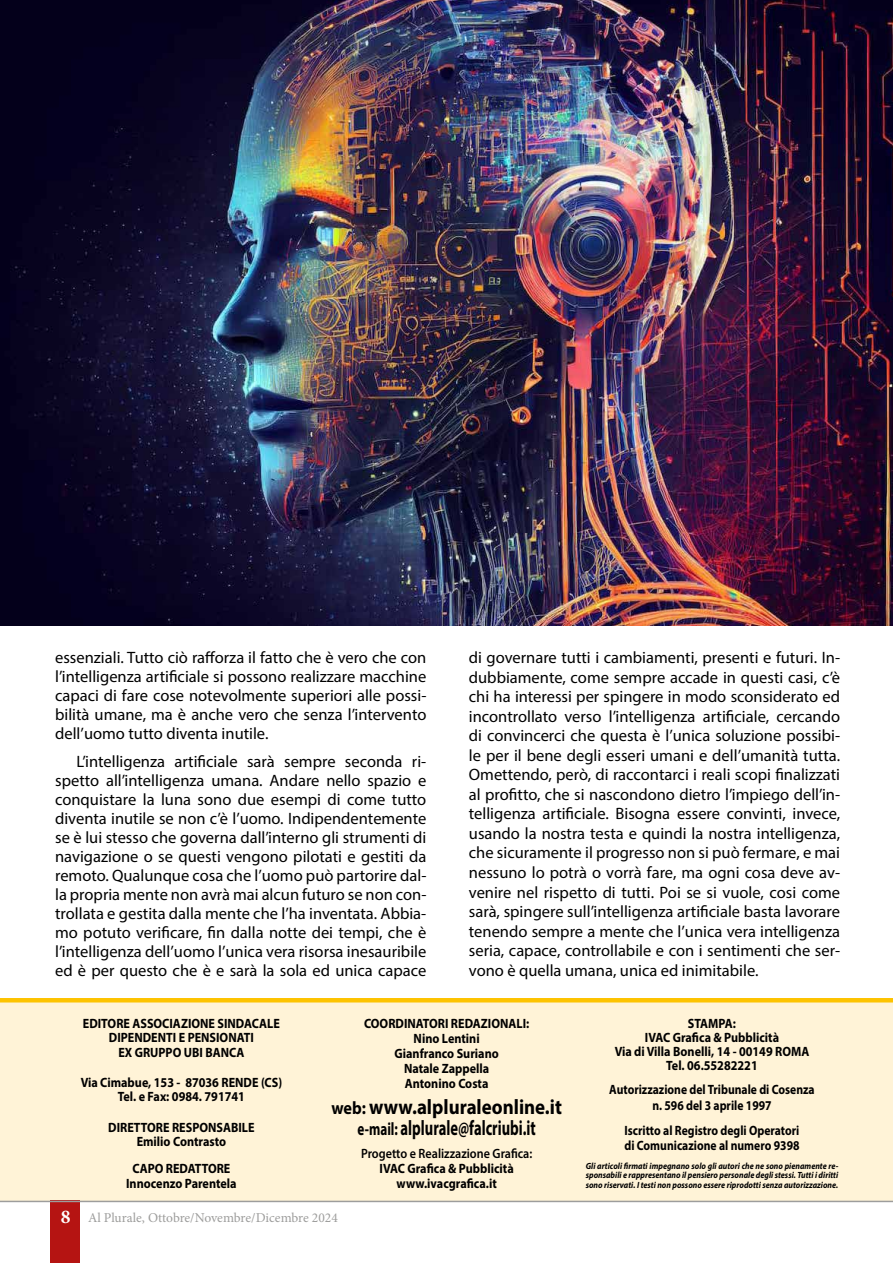
<style>
.page{position:relative;width:893px;height:1263px;background:#fff}
.page>*{position:absolute;margin:0;border:0;box-sizing:border-box;transform-origin:0 0}
.t1{font:700 21px/21.1px "Myriad Pro";color:#000;text-align:center;scale:.9 1}
.t2{font:16.5px/19.5px "Myriad Pro";color:#000;text-align:justify}
.t3{font:700 13.5px/14.4px "Myriad Pro";color:#000;text-align:center;scale:.9 1}
.t4{font:700 13.5px/15.5px "Myriad Pro";color:#000;text-align:center;scale:.86 1}
.t5{font:13.5px "Minion Pro";letter-spacing:-.005em;color:#9d9d9c}
.t6{font:600 13.5px "Myriad Pro";color:#000;scale:.9 1}
.t7{font:italic 700 9px/9.4px "Myriad Pro";color:#000;text-align:justify;scale:.9 1}
.s1{font-size:18px}
.s2{font-weight:700;font-size:19.5px;color:#fff}
</style>
<div class="page">
<img style="left:0;top:0;width:893px;height:625px">
<div style="left:0;top:1000px;width:892px;height:201px;background:#fff3d7"></div>
<hr style="left:0;top:998px;width:893px;height:4px;background:#fdc300">
<div style="left:51px;top:1201px;width:29px;height:62px;background:#b51412"></div>
<hr style="left:0;top:1201px;width:893px;height:1px;background:#9d9d9c">
<p class="t2" style="left:55px;top:648px;width:373px;line-height:19px">essenziali. Tutto ciò rafforza il fatto che è vero che con l’intelligenza artificiale si possono realizzare macchine capaci di fare cose notevolmente superiori alle possi&shy;bilità umane, ma è anche vero che senza l’intervento dell’uomo tutto diventa inutile.</p>
<p class="t2" style="left:55px;top:751px;width:373px;line-height:19px;text-indent:21px">L’intelligenza artificiale sarà sempre seconda ri&shy;spetto all’intelligenza umana. Andare nello spazio e conquistare la luna sono due esempi di come tutto diventa inutile se non c’è l’uomo. Indipendentemente se è lui stesso che governa dall’interno gli strumenti di navigazione o se questi vengono pilotati e gestiti da remoto. Qualunque cosa che l’uomo può partorire dal&shy;la propria mente non avrà mai alcun futuro se non con&shy;trollata e gestita dalla mente che l’ha inventata. Abbia&shy;mo potuto verificare, fin dalla notte dei tempi, che è l’intelligenza dell’uomo l’unica vera risorsa inesauribile ed è per questo che è e sarà la sola ed unica capace</p>
<p class="t2" style="left:469px;top:647px;width:373px">di governare tutti i cambiamenti, presenti e futuri. In&shy;dubbiamente, come sempre accade in questi casi, c’è chi ha interessi per spingere in modo sconsiderato ed incontrollato verso l’intelligenza artificiale, cercando di convincerci che questa è l’unica soluzione possibi&shy;le per il bene degli esseri umani e dell’umanità tutta.<br>Omettendo, però, di raccontarci i reali scopi finalizzati al profitto, che si nascondono dietro l’impiego dell’in&shy;telligenza artificiale. Bisogna essere convinti, invece, usando la nostra testa e quindi la nostra intelligenza, che sicuramente il progresso non si può fermare, e mai nessuno lo potrà o vorrà fare, ma ogni cosa deve av&shy;venire nel rispetto di tutti. Poi se si vuole, cosi come sarà, spingere sull’intelligenza artificiale basta lavorare tenendo sempre a mente che l’unica vera intelligenza seria, capace, controllabile e con i sentimenti che ser&shy;vono è quella umana, unica ed inimitabile.</p>
<p class="t3" style="left:83px;top:1015px;width:220px">EDITORE ASSOCIAZIONE SINDACALE<br>DIPENDENTI E PENSIONATI<br>EX GRUPPO UBI BANCA</p>
<p class="t3" style="left:81px;top:1075px;width:225px">Via Cimabue, 153 - 87036 RENDE (CS)<br>Tel. e Fax: 0984. 791741</p>
<p class="t3" style="left:108px;top:1119px;width:164px">DIRETTORE RESPONSABILE<br>Emilio Contrasto</p>
<p class="t3" style="left:126px;top:1161px;width:124px">CAPO REDATTORE<br>Innocenzo Parentela</p>
<p class="t3" style="left:364px;top:1015px;width:185px;line-height:15.1px">COORDINATORI REDAZIONALI:<br>Nino Lentini<br>Gianfranco Suriano<br>Natale Zappella<br>Antonino Costa</p>
<p class="t1" style="left:331px;top:1095px;width:258px"><span class="s1">web:</span> www.alpluraleonline.it <span class="s1">e-mail:</span> alplurale@falcriubi.it</p>
<p class="t6" style="left:361px;top:1144px;width:192px">Progetto e Realizzazione Grafica:</p>
<p class="t3" style="left:380px;top:1160px;width:151px;line-height:15.1px">IVAC Grafica &amp; Pubblicità www.ivacgrafica.it</p>
<p class="t5" style="left:61px;top:1208px;width:279px"><span class="s2">8</span> Al Plurale, Ottobre/Novembre/Dicembre 2024</p>
<p class="t3" style="left:615px;top:1016px;width:218px;line-height:14px">STAMPA:<br>IVAC Grafica &amp; Pubblicità<br>Via di Villa Bonelli, 14 - 00149 ROMA<br>Tel. 06.55282221</p>
<p class="t4" style="left:609px;top:1082px;width:240px">Autorizzazione del Tribunale di Cosenza n. 596 del 3 aprile 1997</p>
<p class="t4" style="left:624px;top:1122px;width:205px;text-align:left">Iscritto al Registro degli Operatori di Comunicazione al numero 9398</p>
<p class="t7" style="left:586px;top:1161px;width:282px">Gli articoli firmati impegnano solo gli autori che ne sono pienamente re&shy;sponsabili e rappresentano il pensiero personale degli stessi. Tutti i diritti sono riservati. I testi non possono essere riprodotti senza autorizzazione.</p>
</div>
